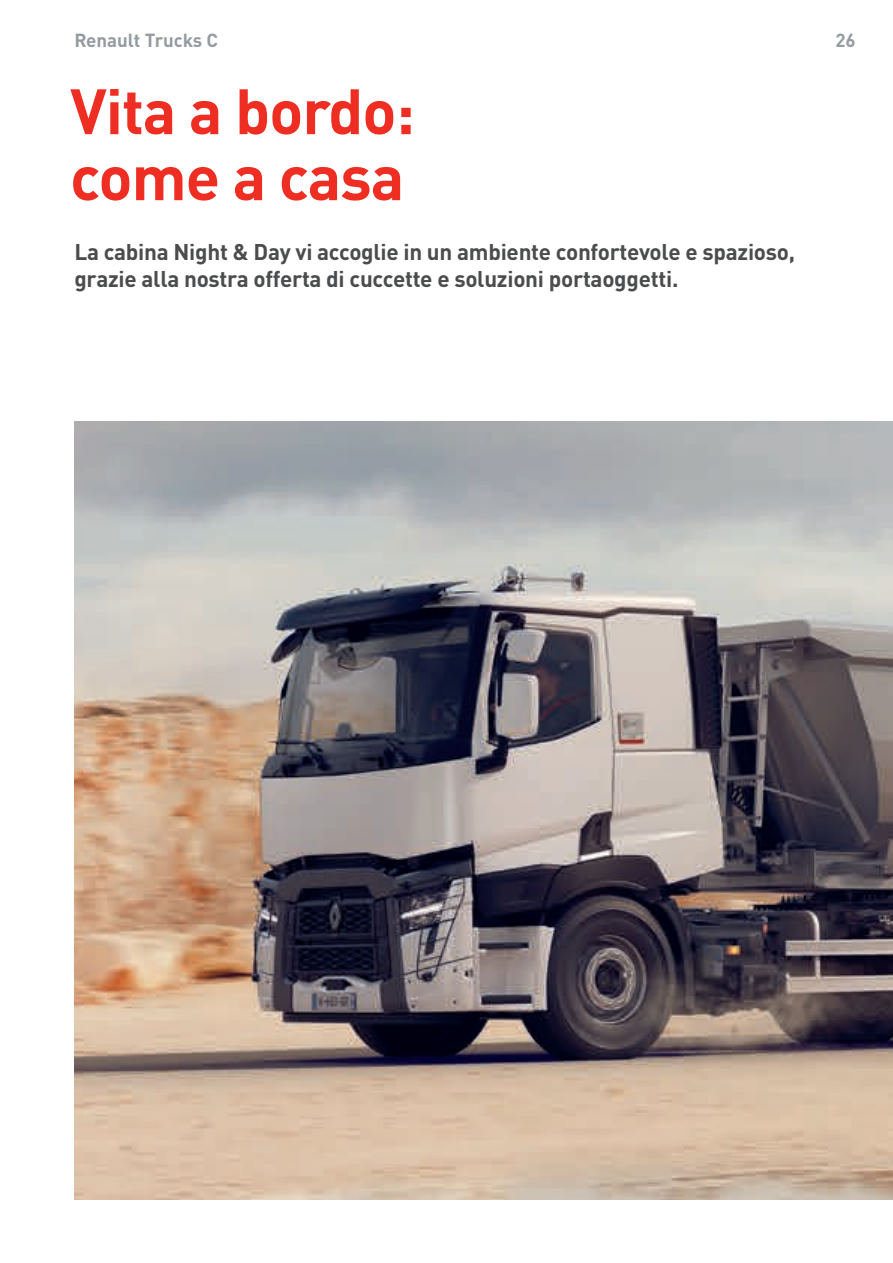
<style>
.page{position:relative;width:893px;height:1263px;background:#fff}
.page>*{position:absolute;margin:0;border:0;box-sizing:border-box;transform-origin:0 0}
.t1{font:700 63px/66px "DIN Pro";letter-spacing:-.015em;color:#ee2e22}
.t2{font:700 22.5px/27px "DIN Pro";letter-spacing:-.01em;color:#4b4c4d}
.t3{font:700 18.75px "DIN Pro";color:#959ca1}
</style>
<div class="page">
<img style="left:74px;top:421px;width:819px;height:778px">
<p class="t3" style="left:74px;top:24px;width:145px">Renault Trucks C</p>
<p class="t3" style="left:835px;top:24px;width:22px">26</p>
<h1 class="t1" style="left:70px;top:71px;width:346px">Vita a bordo: come a casa</h1>
<p class="t2" style="left:74px;top:235px;width:722px">La cabina Night &amp; Day vi accoglie in un ambiente confortevole e spazioso, grazie alla nostra offerta di cuccette e soluzioni portaoggetti.</p>
</div>
